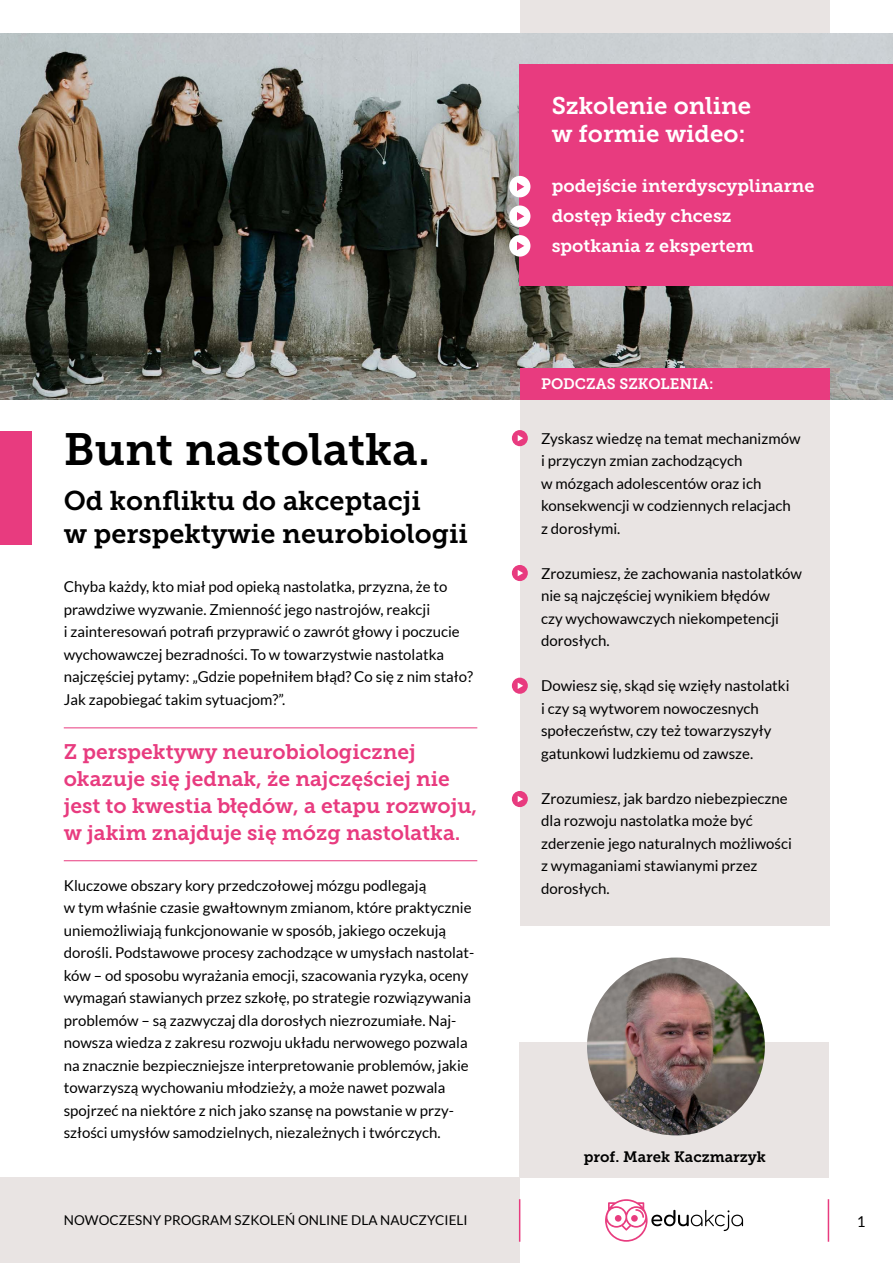
<style>
.page{position:relative;width:893px;height:1263px;background:#fff}
.page>*{position:absolute;margin:0;border:0;box-sizing:border-box;transform-origin:0 0}
.t1{font:45px "Museo Slab 700";color:#000}
.t2{font:27px/32.4px "Museo Slab 700";color:#000}
.t3{font:24px/28.8px "Museo Slab 700";color:#fff}
.t4{font:21px/27px "Museo Slab 700";color:#e83b7f}
.t5{font:18px/30px "Museo Slab 700";color:#fff}
.t6{font:15px/22.5px "Lato";color:#000}
.t7{font:15px "Museo Slab 700";color:#000}
.t8{font:15px "Museo Slab 700";color:#fff}
.t9{font:13.5px "Lato";letter-spacing:.005em;color:#000}
</style>
<div class="page">
<div style="left:0;top:1177px;width:520px;height:86px;background:#e9e4e3"></div>
<hr style="left:519px;top:1199px;width:1px;height:43px;background:#e83b7f">
<hr style="left:828px;top:1199px;width:1px;height:43px;background:#e83b7f">
<svg style="left:605px;top:1199px;width:138px;height:43px"></svg>
<div style="left:520px;top:0;width:309px;height:926px;background:#e9e4e3"></div>
<div style="left:520px;top:1042px;width:309px;height:135px;background:#e9e4e3"></div>
<img style="left:0;top:33px;width:893px;height:367px">
<div style="left:0;top:432px;width:32px;height:113px;background:#e83b7f"></div>
<div style="left:520px;top:368px;width:309px;height:32px;background:#e83b7f"></div>
<img style="left:587px;top:957px;width:178px;height:178px;border-radius:89px">
<div style="left:512px;top:430px;width:16px;height:16px;background:#e83b7f;border-radius:50%"></div>
<svg style="left:518px;top:435px;width:5px;height:6px"></svg>
<div style="left:512px;top:565px;width:16px;height:16px;background:#e83b7f;border-radius:50%"></div>
<svg style="left:518px;top:570px;width:5px;height:6px"></svg>
<div style="left:512px;top:678px;width:16px;height:16px;background:#e83b7f;border-radius:50%"></div>
<svg style="left:518px;top:682px;width:5px;height:7px"></svg>
<div style="left:512px;top:791px;width:16px;height:16px;background:#e83b7f;border-radius:50%"></div>
<svg style="left:518px;top:796px;width:5px;height:6px"></svg>
<hr style="left:64px;top:860px;width:413px;height:1px;background:#e83b7f">
<hr style="left:64px;top:727px;width:413px;height:1px;background:#e83b7f">
<div style="left:520px;top:64px;width:373px;height:222px;background:#e83b7f"></div>
<div style="left:509px;top:235px;width:21px;height:22px;background:#fff;border-radius:50%"></div>
<svg style="left:517px;top:242px;width:7px;height:8px"></svg>
<div style="left:509px;top:205px;width:21px;height:22px;background:#fff;border-radius:50%"></div>
<svg style="left:517px;top:212px;width:7px;height:9px"></svg>
<div style="left:509px;top:176px;width:21px;height:21px;background:#fff;border-radius:50%"></div>
<svg style="left:517px;top:182px;width:7px;height:9px"></svg>
<h3 class="t3" style="left:552px;top:91px;width:201px">Szkolenie online w formie wideo:</h3>
<p class="t5" style="left:552px;top:171px;width:264px">podejście interdyscyplinarne dostęp kiedy chcesz spotkania z ekspertem</p>
<h1 class="t1" style="left:64px;top:424px;width:368px">Bunt nastolatka.</h1>
<h2 class="t2" style="left:64px;top:485px;width:406px">Od konfliktu do akceptacji<br>w perspektywie neurobiologii</h2>
<p class="t6" style="left:64px;top:575px;width:411px">Chyba każdy, kto miał pod opieką nastolatka, przyzna, że to prawdziwe wyzwanie. Zmienność jego nastrojów, reakcji<br>i zainteresowań potrafi przyprawić o zawrót głowy i poczucie wychowawczej bezradności. To w towarzystwie nastolatka najczęściej pytamy: „Gdzie popełniłem błąd? Co się z nim stało?<br>Jak zapobiegać takim sytuacjom?”.</p>
<h3 class="t4" style="left:64px;top:738px;width:415px">Z perspektywy neurobiologicznej okazuje się jednak, że najczęściej nie jest to kwestia błędów, a etapu rozwoju, w jakim znajduje się mózg nastolatka.</h3>
<p class="t6" style="left:64px;top:874px;width:412px">Kluczowe obszary kory przedczołowej mózgu podlegają<br>w tym właśnie czasie gwałtownym zmianom, które praktycznie uniemożliwiają funkcjonowanie w sposób, jakiego oczekują dorośli. Podstawowe procesy zachodzące w umysłach nastolat&shy;ków – od sposobu wyrażania emocji, szacowania ryzyka, oceny wymagań stawianych przez szkołę, po strategie rozwiązywania problemów – są zazwyczaj dla dorosłych niezrozumiałe. Naj&shy;nowsza wiedza z zakresu rozwoju układu nerwowego pozwala na znacznie bezpieczniejsze interpretowanie problemów, jakie towarzyszą wychowaniu młodzieży, a może nawet pozwala spojrzeć na niektóre z nich jako szansę na powstanie w przy&shy;szłości umysłów samodzielnych, niezależnych i twórczych.</p>
<p class="t8" style="left:541px;top:375px;width:174px">PODCZAS SZKOLENIA:</p>
<p class="t6" style="left:541px;top:427px;width:261px">Zyskasz wiedzę na temat mechanizmów i przyczyn zmian zachodzących<br>w mózgach adolescentów oraz ich konsekwencji w codziennych relacjach z dorosłymi.</p>
<p class="t6" style="left:541px;top:562px;width:262px">Zrozumiesz, że zachowania nastolatków nie są najczęściej wynikiem błędów<br>czy wychowawczych niekompetencji dorosłych.</p>
<p class="t6" style="left:541px;top:674px;width:250px">Dowiesz się, skąd się wzięły nastolatki i czy są wytworem nowoczesnych społeczeństw, czy też towarzyszyły gatunkowi ludzkiemu od zawsze.</p>
<p class="t6" style="left:541px;top:787px;width:252px">Zrozumiesz, jak bardzo niebezpieczne dla rozwoju nastolatka może być zderzenie jego naturalnych możliwości z wymaganiami stawianymi przez dorosłych.</p>
<p class="t7" style="left:584px;top:1148px;width:184px">prof. Marek Kaczmarzyk</p>
<p class="t9" style="left:64px;top:1213px;width:405px">NOWOCZESNY PROGRAM SZKOLEŃ ONLINE DLA NAUCZYCIELI</p>
<p class="t6" style="left:857px;top:1210px;width:10px">1</p>
</div>
